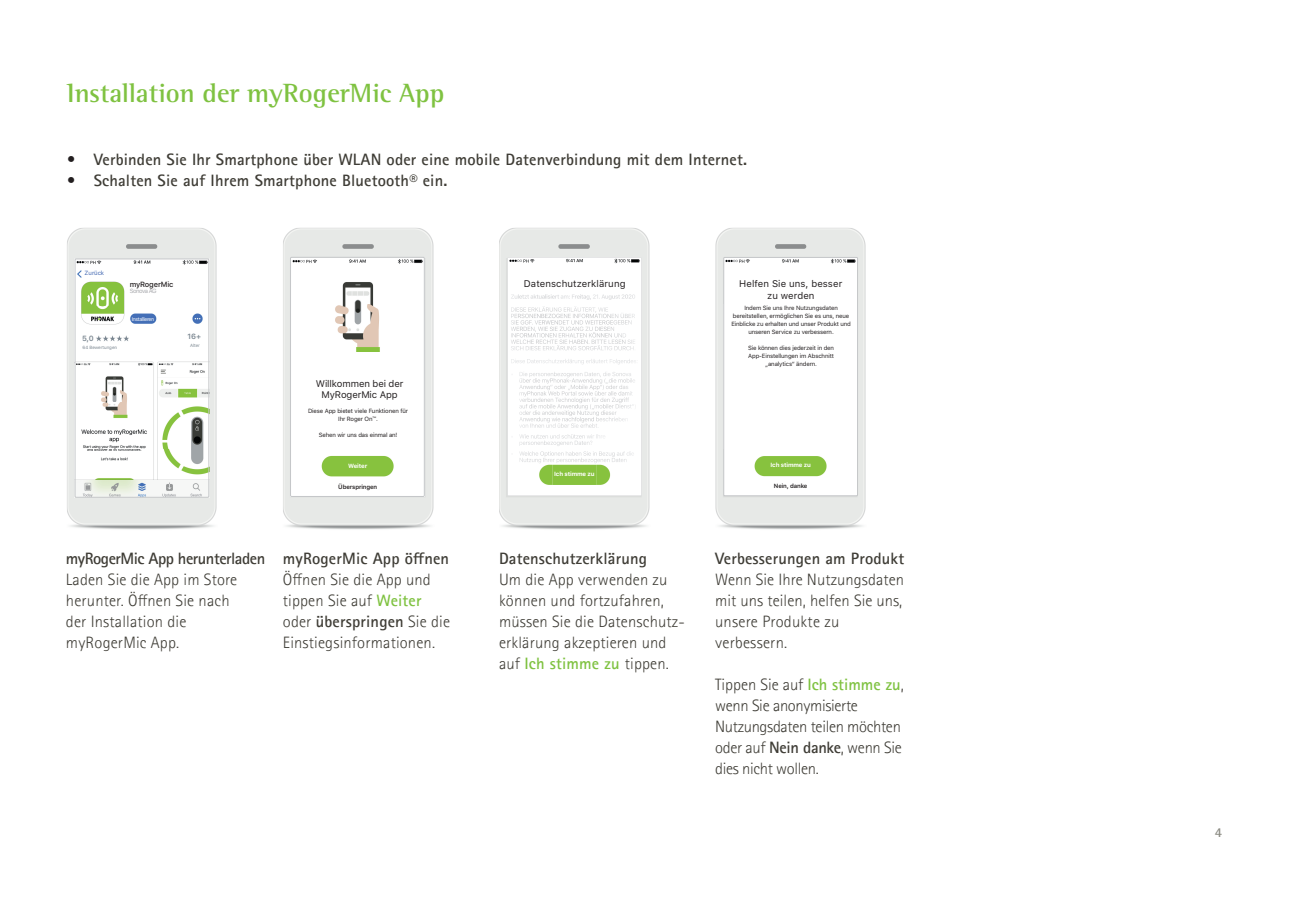
<style>
.page{position:relative;width:1289px;height:919px;background:#fff}
.page>*{position:absolute;margin:0;border:0;box-sizing:border-box;transform-origin:0 0}
.t1{font:700 27px "Rotis Semifor Phonak";color:#7fc241}
.t2{font:300 16.5px/21px "Rotis Sansfor Phonak";letter-spacing:.01em;color:#3f3d36}
.t3{font:700 16.5px "Rotis Sansfor Phonak";letter-spacing:.01em;color:#3f3d36}
.t4{font:300 16.5px/21px "Rotis Sansfor Phonak";letter-spacing:-.02em;color:#3f3d36}
.t5{font:700 16.5px "Rotis Sansfor Phonak";letter-spacing:-.03em;color:#3f3d36}
.t6{font:700 13.5px "Rotis Sansfor Phonak";color:#8b8b83}
.t7{font:9.6px/11.6px "SFUI Text";letter-spacing:.01em;color:#231f20;text-align:center}
.t8{font:9.6px/11.6px "SFUI Text";letter-spacing:-.01em;color:#231f20;text-align:center}
.t9{font:500 7.5px "SFUI Text";letter-spacing:-.02em;color:#231f20}
.t10{font:600 7.5px "SFUI Text";color:#7a8690}
.t11{font:6px/7.9px "SFUI Text";letter-spacing:-.02em;color:#231f20;text-align:center}
.t12{font:700 6px "SFUI Text";letter-spacing:-.02em;color:#fff}
.t13{font:600 6px "SFUI Text";letter-spacing:-.02em;color:#231f20}
.t14{font:6px "SFUI Text";letter-spacing:-.09em;color:#a8a9ad}
.t15{font:6px "SFUI Text";letter-spacing:-.01em;color:#4167b1}
.t16{font:5.25px "SFUI Text";letter-spacing:-.08em;color:#fff}
.t17{font:4.5px "SFUI Text";letter-spacing:-.01em;color:#7a8690}
.s1{color:#231f20}
.s2{font-weight:300}
.s3{font-weight:700;color:#7fc241}
.s4{font-weight:700}
</style>
<div class="page">
<img style="left:283px;top:228px;width:151px;height:302px">
<img style="left:499px;top:228px;width:151px;height:302px">
<img style="left:715px;top:228px;width:151px;height:302px">
<img style="left:67px;top:228px;width:150px;height:302px">
<img style="left:725px;top:259px;width:130px;height:235px">
<div style="left:723px;top:257px;width:134px;height:239px;border:1px solid #c4c6c8"></div>
<img style="left:77px;top:261px;width:130px;height:234px">
<img style="left:292px;top:257px;width:133px;height:239px">
<div style="left:290px;top:257px;width:134px;height:239px;border:1px solid #c4c6c8"></div>
<div style="left:75px;top:259px;width:134px;height:238px;border:1px solid #c4c6c8"></div>
<svg style="left:507px;top:257px;width:134px;height:239px"></svg>
<h1 class="t1" style="left:67px;top:76px;width:379px">Installation der myRogerMic App</h1>
<p class="t3" style="left:67px;top:149px;width:681px"><span class="s1">•</span> Verbinden Sie Ihr Smartphone über WLAN oder eine mobile Datenverbindung mit dem Internet.</p>
<p class="t3" style="left:67px;top:170px;width:382px"><span class="s1">•</span> Schalten Sie auf Ihrem Smartphone Bluetooth<span class="s2">®</span> ein.</p>
<p class="t15" style="left:85px;top:269px;width:21px">Zurück</p>
<p class="t9" style="left:130px;top:278px;width:45px">myRogerMic</p>
<p class="t16" style="left:132px;top:315px;width:24px">Installieren</p>
<p class="t14" style="left:130px;top:287px;width:28px">Sonova AG</p>
<p class="t10" style="left:82px;top:333px;width:13px">5,0</p>
<p class="t10" style="left:187px;top:331px;width:15px">16+</p>
<p class="t17" style="left:190px;top:342px;width:11px">Alter</p>
<p class="t17" style="left:82px;top:344px;width:36px">64 Bewertungen</p>
<p class="t8" style="left:316px;top:378px;width:89px">Willkommen bei der<br>MyRogerMic App</p>
<p class="t11" style="left:308px;top:407px;width:102px">Diese App bietet viele Funktionen für<br>Ihr Roger On<sup>™</sup>.</p>
<p class="t11" style="left:319px;top:431px;width:80px">Sehen wir uns das einmal an!</p>
<p class="t12" style="left:348px;top:461px;width:21px">Weiter</p>
<p class="t13" style="left:338px;top:482px;width:40px">Überspringen</p>
<p class="t5" style="left:66px;top:548px;width:201px">myRogerMic App herunterladen</p>
<p class="t2" style="left:66px;top:569px;width:173px">Laden Sie die App im Store herunter. Öffnen Sie nach der Installation die myRogerMic App.</p>
<p class="t3" style="left:283px;top:548px;width:168px">myRogerMic App öffnen</p>
<p class="t2" style="left:283px;top:569px;width:169px">Öffnen Sie die App und tippen Sie auf <span class="s3">Weiter </span>oder <span class="s4">überspringen</span> Sie die<br>Einstiegsinformationen.</p>
<p class="t7" style="left:524px;top:278px;width:103px">Datenschutzerklärung</p>
<p class="t7" style="left:739px;top:278px;width:105px">Helfen Sie uns, besser zu werden</p>
<p class="t11" style="left:731px;top:304px;width:121px">Indem Sie uns Ihre Nutzungsdaten bereitstellen, ermöglichen Sie es uns, neue Einblicke zu erhalten und unser Produkt und unseren Service zu verbessern.</p>
<p class="t11" style="left:748px;top:344px;width:87px">Sie können dies jederzeit in den<br>App-Einstellungen im Abschnitt „analytics“ ändern.</p>
<p class="t12" style="left:554px;top:470px;width:42px">Ich stimme zu</p>
<p class="t3" style="left:499px;top:548px;width:149px">Datenschutzerklärung</p>
<p class="t2" style="left:499px;top:569px;width:187px">Um die App verwenden zu können und fortzufahren, müssen Sie die Datenschutz&shy;erklärung akzeptieren und auf <span class="s3">Ich stimme zu</span> tippen.</p>
<p class="t12" style="left:770px;top:460px;width:42px">Ich stimme zu</p>
<p class="t13" style="left:774px;top:481px;width:35px">Nein, danke</p>
<p class="t3" style="left:715px;top:548px;width:190px">Verbesserungen am Produkt</p>
<p class="t2" style="left:715px;top:569px;width:190px">Wenn Sie Ihre Nutzungsdaten mit uns teilen, helfen Sie uns, unsere Produkte zu verbessern.</p>
<p class="t4" style="left:715px;top:674px;width:190px">Tippen Sie auf <span class="s3">Ich stimme zu</span>, wenn Sie anonymisierte<br>Nutzungsdaten teilen möchten oder auf <span class="s4">Nein danke</span>, wenn Sie dies nicht wollen.</p>
<p class="t6" style="left:1214px;top:823px;width:9px">4</p>
</div>
